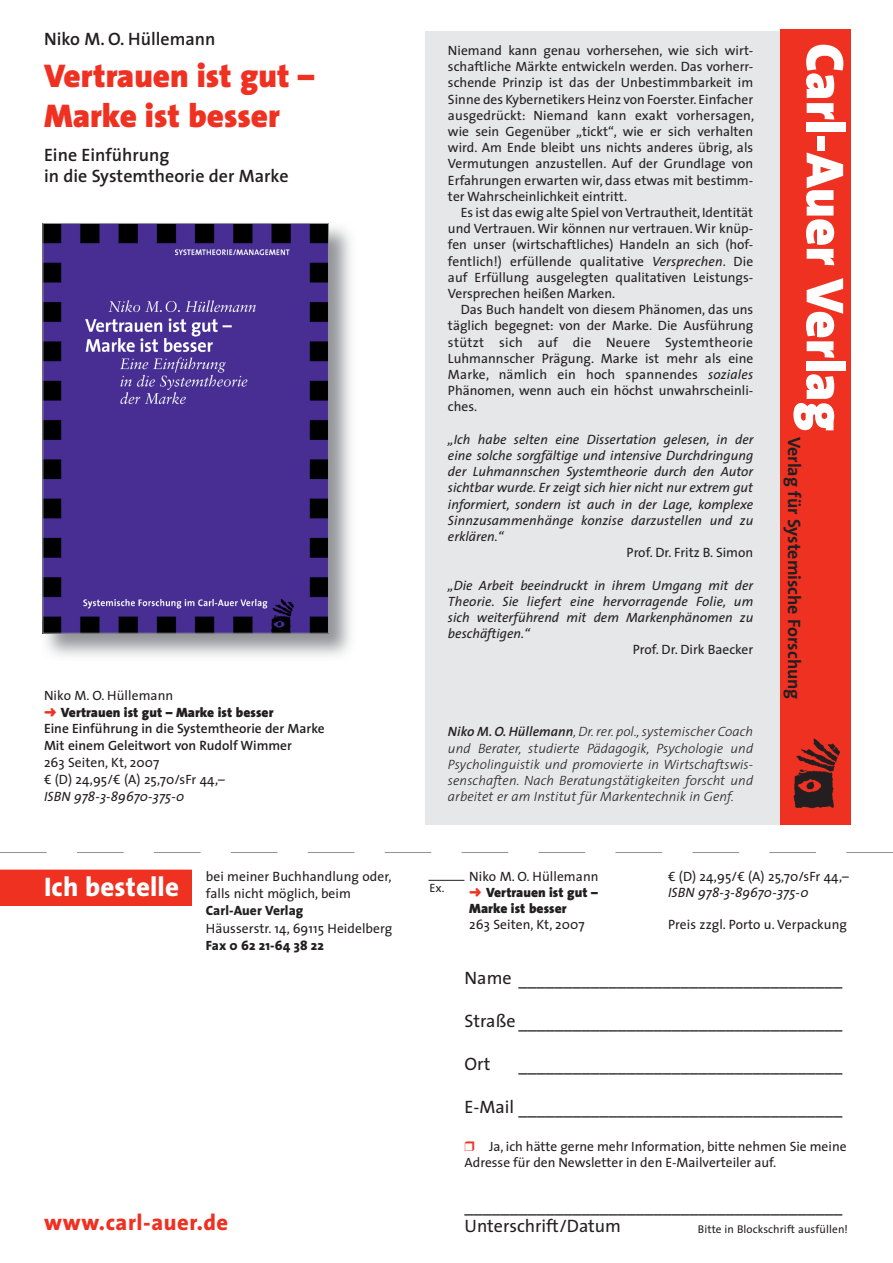
<style>
.page{position:relative;width:893px;height:1263px;background:#fff}
.page>*{position:absolute;margin:0;border:0;box-sizing:border-box;transform-origin:0 0}
.t1{font:900 54px "The Sans";color:#fff}
.t2{font:900 33px/39.6px "The Sans";color:#ef3122}
.t3{font:800 27px "The Sans";letter-spacing:.005em;color:#fff}
.t4{font:800 22.5px "The Sans";letter-spacing:.025em;color:#ef3122}
.t5{font:18px/21.6px "The Sans";color:#231f20}
.t6{font:600 18px/21.6px "The Sans";color:#231f20}
.t7{font:700 18px "The Sans";color:#231f20}
.t8{font:13.5px/16.2px "The Sans";color:#231f20;text-align:justify}
.t9{font:italic 13.5px/16.2px "The Sans";letter-spacing:.005em;color:#231f20;text-align:justify}
.t10{font:italic 300 13.5px/16.2px "The Sans";letter-spacing:.005em;color:#231f20;text-align:justify}
.t11{font:600 13.5px/16.5px "The Sans";color:#231f20}
.t12{font:900 13.5px/16.2px "The Sans";letter-spacing:.005em;color:#231f20;text-align:justify}
.t13{font:800 13.5px "The Sans";letter-spacing:.005em;color:#231f20}
.t14{font:12px "The Sans";color:#231f20}
.t15{font:11.25px "The Sans";letter-spacing:.01em;color:#231f20}
.s1{font-weight:400}
.s2{color:#ef3122}
.s3{font-weight:900}
.s4{font-style:italic}
.s5{font-weight:600}
</style>
<div class="page">
<div style="left:425px;top:32px;width:425px;height:793px;background:#e6e7e9"></div>
<div style="left:780px;top:30px;width:70px;height:795px;background:#ef3122"></div>
<img style="left:42px;top:223px;width:309px;height:433px">
<img style="left:45px;top:225px;width:282px;height:407px">
<div style="left:43px;top:223px;width:286px;height:411px;border:1px solid #939598"></div>
<div style="left:0;top:870px;width:191px;height:35px;background:#ef3122"></div>
<svg style="left:0;top:852px;width:893px;height:1px"></svg>
<img style="left:793px;top:738px;width:48px;height:71px">
<hr style="left:428px;top:880px;width:36px;height:1px;background:#231f20">
<h3 class="t6" style="left:44px;top:28px;width:173px">Niko M. O. Hüllemann</h3>
<h2 class="t2" style="left:44px;top:56px;width:272px">Vertrauen ist gut –<br>Marke ist besser</h2>
<h3 class="t6" style="left:44px;top:143px;width:246px">Eine Einführung<br>in die Systemtheorie der Marke</h3>
<p class="t11" style="left:44px;top:687px;width:282px"><span class="s1">Niko M. O. Hüllemann<br></span><span class="s2">➜</span> <span class="s3">Vertrauen ist gut – Marke ist besser<br></span>Eine Einführung in die Systemtheorie der Marke Mit einem Geleitwort von Rudolf Wimmer</p>
<p class="t8" style="left:44px;top:753px;width:182px;line-height:17.2px">263 Seiten, Kt, 2007<br>€ (D) 24,95/€ (A) 25,70/sFr 44,–</p>
<p class="t9" style="left:44px;top:788px;width:142px">ISBN 978-3-89670-375-0</p>
<h3 class="t3" style="left:44px;top:864px;width:137px">Ich bestelle</h3>
<p class="t8" style="left:206px;top:867px;width:187px;line-height:17.2px">bei meiner Buchhandlung oder, falls nicht möglich, beim</p>
<p class="t13" style="left:206px;top:899px;width:99px">Carl-Auer Verlag</p>
<p class="t8" style="left:206px;top:919px;width:188px">Häusserstr. 14, 69115 Heidelberg</p>
<p class="t13" style="left:206px;top:934px;width:120px">Fax 0 62 21-64 38 22</p>
<p class="t8" style="left:448px;top:42px;width:308px">Niemand kann genau vorhersehen, wie sich wirt&shy;schaftliche Märkte entwickeln werden. Das vorherr&shy;schende Prinzip ist das der Unbestimmbarkeit im Sinne des Kybernetikers Heinz von Foerster. Einfacher ausgedrückt: Niemand kann exakt vorhersagen, wie sein Gegenüber „tickt“, wie er sich verhalten wird. Am Ende bleibt uns nichts anderes übrig, als Vermutungen anzustellen. Auf der Grundlage von Erfahrungen erwarten wir, dass etwas mit bestimm&shy;ter Wahrscheinlichkeit eintritt.</p>
<p class="t8" style="left:448px;top:204px;width:307px;text-indent:13px">Es ist das ewig alte Spiel von Vertrautheit, Identität und Vertrauen. Wir können nur vertrauen. Wir knüp&shy;fen unser (wirtschaftliches) Handeln an sich (hof&shy;fentlich!) erfüllende qualitative <span class="s4">Versprechen</span>. Die auf Erfüllung ausgelegten qualitativen Leistungs-Versprechen heißen Marken.</p>
<p class="t8" style="left:448px;top:301px;width:307px;text-indent:13px">Das Buch handelt von diesem Phänomen, das uns täglich begegnet: von der Marke. Die Ausführung stützt sich auf die Neuere Systemtheorie Luhmannscher Prägung. Marke ist mehr als eine Marke, nämlich ein hoch spannendes <span class="s4">soziales </span>Phänomen, wenn auch ein höchst unwahrscheinli&shy;ches.</p>
<p class="t9" style="left:448px;top:431px;width:307px">„Ich habe selten eine Dissertation gelesen, in der eine solche sorgfältige und intensive Durchdringung der Luhmannschen Systemtheorie durch den Autor sichtbar wurde. Er zeigt sich hier nicht nur extrem gut informiert, sondern ist auch in der Lage, komplexe Sinnzusammenhänge konzise darzustellen und zu erklären.“</p>
<p class="t8" style="left:627px;top:544px;width:128px">Prof. Dr. Fritz B. Simon</p>
<p class="t9" style="left:448px;top:576px;width:307px">„Die Arbeit beeindruckt in ihrem Umgang mit der Theorie. Sie liefert eine hervorragende Folie, um sich weiterführend mit dem Markenphänomen zu beschäftigen.“</p>
<p class="t8" style="left:633px;top:641px;width:122px">Prof. Dr. Dirk Baecker</p>
<p class="t10" style="left:448px;top:723px;width:307px"><span class="s5">Niko M. O. Hüllemann</span>, Dr. rer. pol., systemischer Coach und Berater, studierte Pädagogik, Psychologie und Psycholinguistik und promovierte in Wirtschaftswis&shy;senschaften. Nach Beratungstätigkeiten forscht und arbeitet er am Institut für Markentechnik in Genf.</p>
<h1 class="t1" style="left:871px;top:43px;width:390px;rotate:90deg">Carl-Auer Verlag</h1>
<h3 class="t7" style="left:809px;top:437px;width:264px;rotate:90deg">Verlag für Systemische Forschung</h3>
<p class="t14" style="left:430px;top:878px;width:17px">Ex.</p>
<p class="t12" style="left:469px;top:868px;width:131px"><span class="s1">Niko M. O. Hüllemann </span><span class="s2">➜</span> Vertrauen ist gut – Marke ist besser</p>
<p class="t8" style="left:469px;top:916px;width:117px">263 Seiten, Kt, 2007</p>
<p class="t8" style="left:668px;top:868px;width:182px">€ (D) 24,95/€ (A) 25,70/sFr 44,–</p>
<p class="t9" style="left:668px;top:884px;width:142px">ISBN 978-3-89670-375-0</p>
<p class="t8" style="left:668px;top:916px;width:180px">Preis zzgl. Porto u. Verpackung</p>
<h3 class="t5" style="left:465px;top:966px;width:380px">Name ____________________________________</h3>
<h3 class="t5" style="left:465px;top:1009px;width:380px">Straße ____________________________________</h3>
<h3 class="t5" style="left:465px;top:1053px;width:28px">Ort</h3>
<h3 class="t5" style="left:519px;top:1053px;width:326px">____________________________________</h3>
<h3 class="t5" style="left:465px;top:1096px;width:380px">E-Mail ____________________________________</h3>
<p class="t8" style="left:465px;top:1138px;width:384px"><span class="s2">❒</span> Ja, ich hätte gerne mehr Information, bitte nehmen Sie meine<br>Adresse für den Newsletter in den E-Mailverteiler auf.</p>
<h3 class="t4" style="left:44px;top:1204px;width:186px">www.carl-auer.de</h3>
<p class="t15" style="left:698px;top:1220px;width:152px">Bitte in Blockschrift ausfüllen!</p>
<h3 class="t5" style="left:465px;top:1193px;width:380px">__________________________________________<br>Unterschrift/Datum</h3>
</div>
